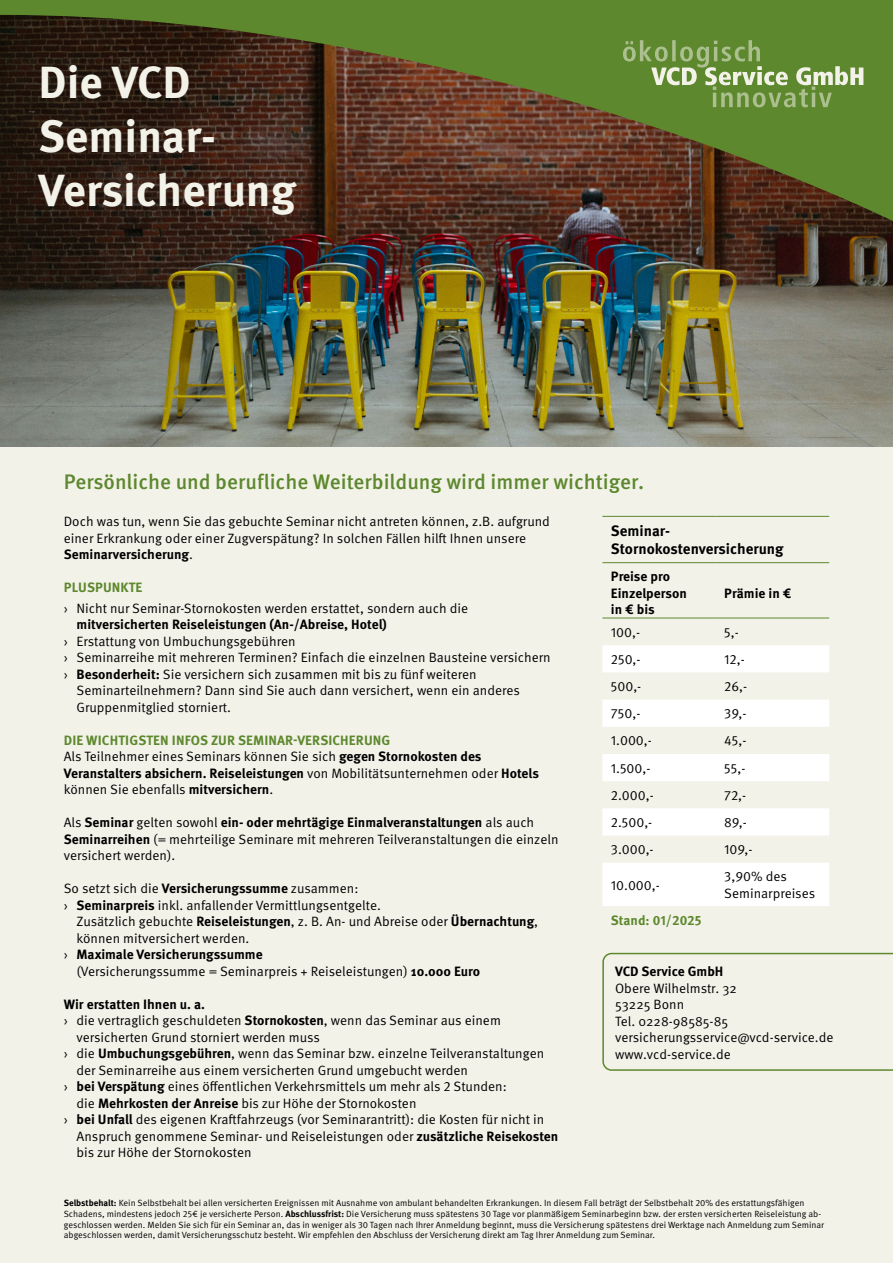
<style>
.page{position:relative;width:893px;height:1263px;background:#f3f2e9}
.page>*{position:absolute;margin:0;border:0;box-sizing:border-box;transform-origin:0 0}
.t1{font:700 45px/54px "Meta Pro";color:#f3f2e9}
.t2{font:500 21px "Meta Pro";color:#5d882d}
.t3{font:700 15px/18px "Meta Pro";color:#000}
.t4{font:13.5px/16.5px "Meta Pro Norm";color:#000}
.t5{font:700 13.5px/16.2px "Meta Pro";color:#000}
.t6{font:700 13.5px "Meta Pro";letter-spacing:.01em;color:#5d882d}
.t7{font:9px/10.8px "Meta Pro Norm";color:#000}
.s1{font-family:"Meta Pro Norm";font-weight:400}
.s2{font-family:"Meta Pro";font-weight:700}
</style>
<div class="page">
<img style="left:0;top:221px;width:893px;height:225px">
<svg style="left:0;top:0;width:893px;height:221px;background:#4f4a23"></svg>
<svg style="left:623px;top:40px;width:240px;height:67px;background:#769a4d"></svg>
<svg style="left:602px;top:645px;width:227px;height:261px;fill:#fff"></svg>
<hr style="left:602px;top:618px;width:114px;height:1px;background:#5d882d">
<hr style="left:716px;top:618px;width:113px;height:1px;background:#5d882d">
<hr style="left:602px;top:516px;width:114px;height:1px;background:#5d882d">
<hr style="left:716px;top:516px;width:113px;height:1px;background:#5d882d">
<hr style="left:602px;top:562px;width:114px;height:1px;background:#5d882d">
<hr style="left:716px;top:562px;width:113px;height:1px;background:#5d882d">
<svg style="left:602px;top:953px;width:291px;height:118px"></svg>
<h1 class="t1" style="left:39px;top:52px;width:259px">Die VCD<br>Seminar-<br>Versicherung</h1>
<h2 class="t2" style="left:64px;top:465px;width:582px">Persönliche und berufliche Weiterbildung wird immer wichtiger.</h2>
<p class="t4" style="left:64px;top:512px;width:488px">Doch was tun, wenn Sie das gebuchte Seminar nicht antreten können, z.B. aufgrund einer Erkrankung oder einer Zugverspätung? In solchen Fällen hilft Ihnen unsere</p>
<p class="t5" style="left:64px;top:545px;width:131px">Seminarversicherung<span class="s1">.</span></p>
<p class="t6" style="left:64px;top:577px;width:80px">PLUSPUNKTE</p>
<p class="t4" style="left:64px;top:599px;width:406px">› Nicht nur Seminar-Stornokosten werden erstattet, sondern auch die</p>
<p class="t5" style="left:77px;top:616px;width:312px">mitversicherten Reiseleistungen (An-/Abreise, Hotel)</p>
<p class="t4" style="left:64px;top:632px;width:233px">› Erstattung von Umbuchungsgebühren</p>
<p class="t4" style="left:64px;top:649px;width:488px">› Seminarreihe mit mehreren Terminen? Einfach die einzelnen Bausteine versichern</p>
<p class="t4" style="left:64px;top:665px;width:414px">› <span class="s2">Besonderheit:</span> Sie versichern sich zusammen mit bis zu fünf weiteren</p>
<p class="t4" style="left:77px;top:682px;width:445px">Seminarteilnehmern? Dann sind Sie auch dann versichert, wenn ein anderes</p>
<p class="t4" style="left:77px;top:698px;width:156px">Gruppenmitglied storniert.</p>
<p class="t6" style="left:64px;top:730px;width:328px">DIE WICHTIGSTEN INFOS ZUR SEMINAR-VERSICHERUNG</p>
<p class="t4" style="left:64px;top:748px;width:419px">Als Teilnehmer eines Seminars können Sie sich <span class="s2">gegen Stornokosten des</span></p>
<p class="t5" style="left:64px;top:764px;width:477px">Veranstalters absichern. Reiseleistungen <span class="s1">von Mobilitätsunternehmen oder</span> Hotels</p>
<p class="t4" style="left:64px;top:781px;width:211px">können Sie ebenfalls <span class="s2">mitversichern</span>.</p>
<p class="t5" style="left:64px;top:814px;width:472px"><span class="s1">Als</span> Seminar <span class="s1">gelten sowohl</span> ein- oder mehrtägige Einmalveranstaltungen <span class="s1">als auch</span></p>
<p class="t4" style="left:64px;top:830px;width:496px"><span class="s2">Seminarreihen</span> (= mehrteilige Seminare mit mehreren Teilveranstaltungen die einzeln versichert werden).</p>
<p class="t4" style="left:64px;top:879px;width:296px">So setzt sich die <span class="s2">Versicherungssumme</span> zusammen:</p>
<p class="t4" style="left:64px;top:896px;width:319px">› <span class="s2">Seminarpreis</span> inkl. anfallender Vermittlungsentgelte.</p>
<p class="t4" style="left:77px;top:912px;width:463px">Zusätzlich gebuchte <span class="s2">Reiseleistungen</span>, z. B. An- und Abreise oder <span class="s2">Übernachtung</span>,</p>
<p class="t4" style="left:77px;top:929px;width:174px">können mitversichert werden.</p>
<p class="t5" style="left:64px;top:946px;width:200px"><span class="s1">›</span> Maximale Versicherungssumme</p>
<p class="t4" style="left:77px;top:962px;width:405px">(Versicherungssumme = Seminarpreis + Reiseleistungen) <span class="s2">10.000 Euro</span></p>
<p class="t5" style="left:64px;top:995px;width:143px">Wir erstatten Ihnen u. a.</p>
<p class="t4" style="left:64px;top:1011px;width:439px">› die vertraglich geschuldeten <span class="s2">Stornokosten</span>, wenn das Seminar aus einem</p>
<p class="t4" style="left:77px;top:1028px;width:245px">versicherten Grund storniert werden muss</p>
<p class="t4" style="left:64px;top:1044px;width:482px">› die <span class="s2">Umbuchungsgebühren</span>, wenn das Seminar bzw. einzelne Teilveranstaltungen</p>
<p class="t4" style="left:77px;top:1061px;width:393px">der Seminarreihe aus einem versicherten Grund umgebucht werden</p>
<p class="t4" style="left:64px;top:1077px;width:445px">› <span class="s2">bei Verspätung</span> eines öffentlichen Verkehrsmittels um mehr als 2 Stunden:</p>
<p class="t4" style="left:77px;top:1094px;width:341px">die <span class="s2">Mehrkosten der Anreise</span> bis zur Höhe der Stornokosten</p>
<p class="t4" style="left:64px;top:1110px;width:482px">› <span class="s2">bei Unfall</span> des eigenen Kraftfahrzeugs (vor Seminarantritt): die Kosten für nicht in</p>
<p class="t4" style="left:77px;top:1127px;width:483px">Anspruch genommene Seminar- und Reiseleistungen oder <span class="s2">zusätzliche Reisekosten</span></p>
<p class="t4" style="left:77px;top:1143px;width:177px">bis zur Höhe der Stornokosten</p>
<p class="t3" style="left:611px;top:521px;width:174px">Seminar-<br>Stornokostenversicherung</p>
<p class="t5" style="left:611px;top:568px;width:77px">Preise pro<br>Einzelperson in € bis</p>
<p class="t5" style="left:724px;top:584px;width:69px">Prämie in €</p>
<p class="t4" style="left:611px;top:623px;width:31px">100,-</p>
<p class="t4" style="left:724px;top:623px;width:16px">5,-</p>
<p class="t4" style="left:611px;top:650px;width:31px">250,-</p>
<p class="t4" style="left:724px;top:650px;width:22px">12,-</p>
<p class="t4" style="left:611px;top:677px;width:32px">500,-</p>
<p class="t4" style="left:724px;top:677px;width:24px">26,-</p>
<p class="t4" style="left:611px;top:704px;width:31px">750,-</p>
<p class="t4" style="left:724px;top:704px;width:24px">39,-</p>
<p class="t4" style="left:611px;top:732px;width:42px">1.000,-</p>
<p class="t4" style="left:724px;top:732px;width:24px">45,-</p>
<p class="t4" style="left:611px;top:759px;width:41px">1.500,-</p>
<p class="t4" style="left:724px;top:759px;width:23px">55,-</p>
<p class="t4" style="left:611px;top:786px;width:44px">2.000,-</p>
<p class="t4" style="left:724px;top:786px;width:23px">72,-</p>
<p class="t4" style="left:611px;top:813px;width:43px">2.500,-</p>
<p class="t4" style="left:724px;top:813px;width:24px">89,-</p>
<p class="t4" style="left:611px;top:840px;width:44px">3.000,-</p>
<p class="t4" style="left:724px;top:840px;width:30px">109,-</p>
<p class="t4" style="left:611px;top:876px;width:50px">10.000,-</p>
<p class="t4" style="left:724px;top:868px;width:92px">3,90% des<br>Seminarpreises</p>
<p class="t6" style="left:611px;top:909px;width:92px">Stand: 01/2025</p>
<p class="t5" style="left:615px;top:963px;width:110px">VCD Service GmbH</p>
<p class="t4" style="left:615px;top:979px;width:220px">Obere Wilhelmstr. 32<br>53225 Bonn<br>Tel. 0228-98585-85 versicherungsservice@vcd-service.de www.vcd-service.de</p>
<p class="t7" style="left:64px;top:1197px;width:762px"><span class="s2">Selbstbehalt:</span> Kein Selbstbehalt bei allen versicherten Ereignissen mit Ausnahme von ambulant behandelten Erkrankungen. In diesem Fall beträgt der Selbstbehalt 20% des erstattungsfähigen Schadens, mindestens jedoch 25€ je versicherte Person. <span class="s2">Abschlussfrist:</span> Die Versicherung muss spätestens 30 Tage vor planmäßigem Seminarbeginn bzw. der ersten versicherten Reiseleistung ab&shy;geschlossen werden. Melden Sie sich für ein Seminar an, das in weniger als 30 Tagen nach Ihrer Anmeldung beginnt, muss die Versicherung spätestens drei Werktage nach Anmeldung zum Seminar abgeschlossen werden, damit Versicherungsschutz besteht. Wir empfehlen den Abschluss der Versicherung direkt am Tag Ihrer Anmeldung zum Seminar.</p>
</div>
